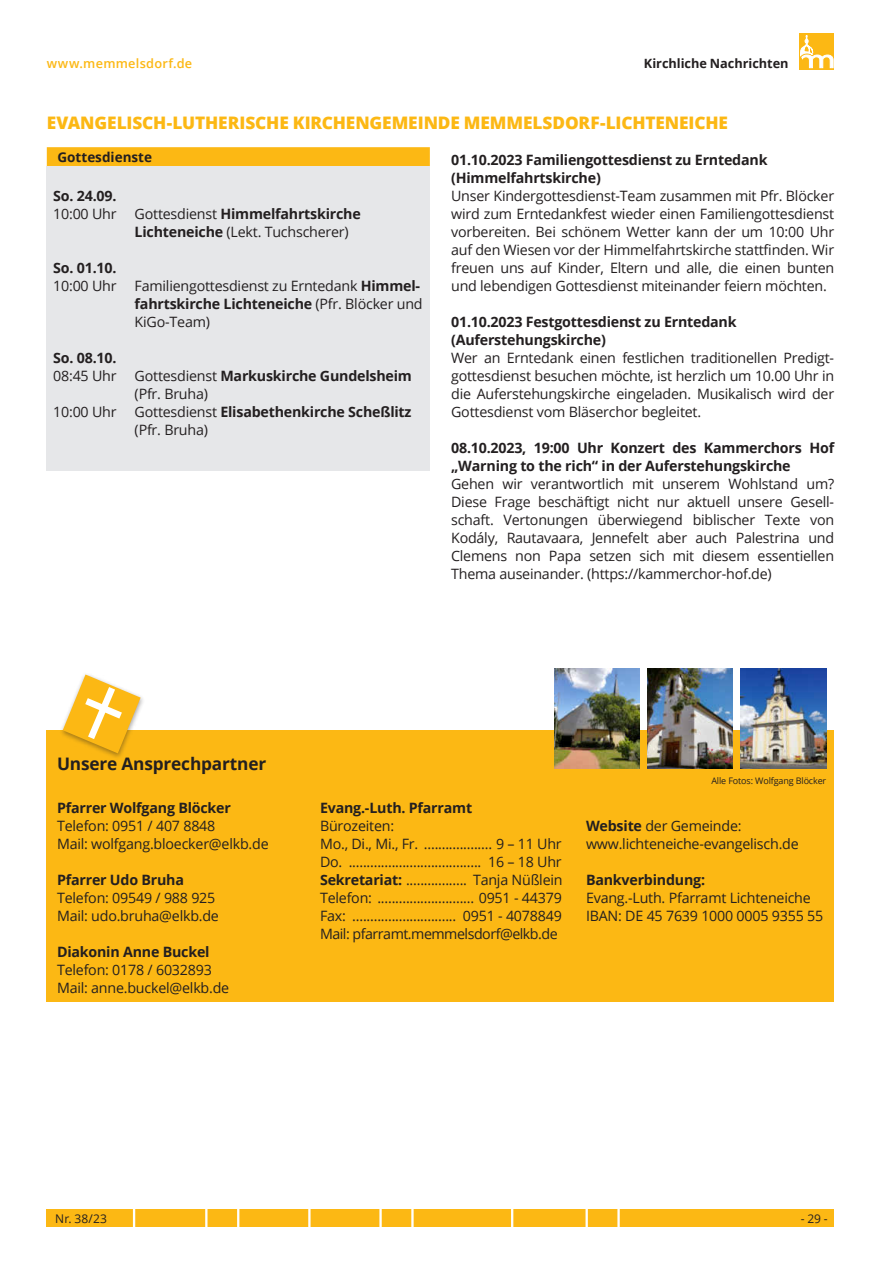
<style>
.page{position:relative;width:881px;height:1263px;background:#fff}
.page>*{position:absolute;margin:0;border:0;box-sizing:border-box;transform-origin:0 0}
.t1{font:800 17.25px "Open Sans";letter-spacing:-.01em;color:#fcb814}
.t2{font:700 17.25px "Open Sans";letter-spacing:-.01em;color:#231f20}
.t3{font:14.25px/18px "Open Sans";letter-spacing:-.015em;color:#231f20}
.t4{font:700 14.25px/18px "Open Sans";letter-spacing:-.015em;color:#231f20}
.t5{font:700 13.5px "Open Sans";color:#231f20}
.t6{font:700 12.75px "Open Sans";letter-spacing:-.005em;color:#231f20}
.t7{font:600 12.75px "Open Sans";letter-spacing:.02em;color:#fcb814}
.t8{font:12px "Open Sans";letter-spacing:.005em;color:#231f20}
.t9{font:9px "Open Sans";letter-spacing:-.015em;color:#231f20}
.s1{font-weight:700}
.s2{font-weight:400}
</style>
<div class="page">
<svg style="left:799px;top:34px;width:34px;height:36px"></svg>
<svg style="left:799px;top:35px;width:34px;height:33px"></svg>
<div style="left:47px;top:1210px;width:786px;height:17px;background:#fcb814"></div>
<svg style="left:133px;top:1210px;width:2px;height:17px"></svg>
<svg style="left:205px;top:1210px;width:2px;height:17px"></svg>
<svg style="left:237px;top:1210px;width:2px;height:17px"></svg>
<svg style="left:308px;top:1210px;width:2px;height:17px"></svg>
<svg style="left:379px;top:1210px;width:2px;height:17px"></svg>
<svg style="left:411px;top:1210px;width:2px;height:17px"></svg>
<svg style="left:511px;top:1210px;width:2px;height:17px"></svg>
<svg style="left:585px;top:1210px;width:2px;height:17px"></svg>
<svg style="left:617px;top:1210px;width:2px;height:17px"></svg>
<div style="left:47px;top:147px;width:382px;height:20px;background:#fcb814"></div>
<div style="left:47px;top:167px;width:382px;height:304px;background:#e6e7e9"></div>
<div style="left:47px;top:730px;width:786px;height:272px;background:#fcb814"></div>
<div style="left:59px;top:672px;width:86px;height:88px;background:#231f20;opacity:.41"></div>
<svg style="left:63px;top:674px;width:77px;height:79px"></svg>
<img style="left:647px;top:669px;width:85px;height:99px">
<img style="left:740px;top:669px;width:85px;height:99px">
<img style="left:554px;top:669px;width:85px;height:100px">
<p class="t7" style="left:47px;top:55px;width:147px">www.memmelsdorf.de</p>
<p class="t6" style="left:643px;top:54px;width:146px">Kirchliche Nachrichten</p>
<p class="t1" style="left:47px;top:109px;width:682px">EVANGELISCH-LUTHERISCHE KIRCHENGEMEINDE MEMMELSDORF-LICHTENEICHE</p>
<p class="t5" style="left:57px;top:148px;width:96px">Gottesdienste</p>
<p class="t4" style="left:53px;top:186px;width:65px">So. 24.09.</p>
<p class="t3" style="left:53px;top:204px;width:65px">10:00 Uhr</p>
<p class="t3" style="left:135px;top:204px;width:228px">Gottesdienst <span class="s1">Himmelfahrtskirche<br>Lichteneiche</span> (Lekt. Tuchscherer)</p>
<p class="t4" style="left:53px;top:258px;width:65px">So. 01.10.</p>
<p class="t3" style="left:53px;top:276px;width:65px">10:00 Uhr</p>
<p class="t3" style="left:135px;top:276px;width:289px">Familiengottesdienst zu Erntedank <span class="s1">Himmel&shy;fahrtskirche Lichteneiche</span> (Pfr. Blöcker und<br>KiGo-Team)</p>
<p class="t4" style="left:53px;top:348px;width:65px">So. 08.10.</p>
<p class="t3" style="left:53px;top:366px;width:65px">08:45 Uhr</p>
<p class="t3" style="left:135px;top:366px;width:279px">Gottesdienst <span class="s1">Markuskirche Gundelsheim </span>(Pfr. Bruha)</p>
<p class="t3" style="left:53px;top:402px;width:65px">10:00 Uhr</p>
<p class="t4" style="left:135px;top:402px;width:278px"><span class="s2">Gottesdienst</span> Elisabethenkirche Scheßlitz <span class="s2">(Pfr. Bruha)</span></p>
<p class="t4" style="left:451px;top:150px;width:318px">01.10.2023 Familiengottesdienst zu Erntedank (Himmelfahrtskirche)</p>
<p class="t3" style="left:451px;top:186px;width:384px;text-align:justify">Unser Kindergottesdienst-Team zusammen mit Pfr. Blöcker wird zum Erntedankfest wieder einen Familiengottesdienst vorbereiten. Bei schönem Wetter kann der um 10:00 Uhr auf den Wiesen vor der Himmelfahrtskirche stattfinden. Wir freuen uns auf Kinder, Eltern und alle, die einen bunten und lebendigen Gottesdienst miteinander feiern möchten.</p>
<p class="t4" style="left:451px;top:312px;width:287px">01.10.2023 Festgottesdienst zu Erntedank (Auferstehungskirche)</p>
<p class="t3" style="left:451px;top:348px;width:384px;text-align:justify">Wer an Erntedank einen festlichen traditionellen Predigt&shy;gottesdienst besuchen möchte, ist herzlich um 10.00 Uhr in die Auferstehungskirche eingeladen. Musikalisch wird der Gottesdienst vom Bläserchor begleitet.</p>
<p class="t4" style="left:451px;top:438px;width:384px">08.10.2023, 19:00 Uhr Konzert des Kammerchors Hof „Warning to the rich“ in der Auferstehungskirche</p>
<p class="t3" style="left:451px;top:474px;width:384px;text-align:justify">Gehen wir verantwortlich mit unserem Wohlstand um?<br>Diese Frage beschäftigt nicht nur aktuell unsere Gesell&shy;schaft. Vertonungen überwiegend biblischer Texte von Kodály, Rautavaara, Jennefelt aber auch Palestrina und Clemens non Papa setzen sich mit diesem essentiellen Thema auseinander. (https://kammerchor-hof.de)</p>
<p class="t2" style="left:57px;top:752px;width:211px">Unsere Ansprechpartner</p>
<p class="t4" style="left:57px;top:798px;width:175px">Pfarrer Wolfgang Blöcker</p>
<p class="t3" style="left:57px;top:816px;width:213px">Telefon: 0951 / 407 8848<br>Mail: wolfgang.bloecker@elkb.de</p>
<p class="t4" style="left:57px;top:870px;width:128px">Pfarrer Udo Bruha</p>
<p class="t3" style="left:57px;top:888px;width:163px">Telefon: 09549 / 988 925<br>Mail: udo.bruha@elkb.de</p>
<p class="t4" style="left:57px;top:942px;width:154px">Diakonin Anne Buckel</p>
<p class="t3" style="left:57px;top:960px;width:174px">Telefon: 0178 / 6032893<br>Mail: anne.buckel@elkb.de</p>
<p class="t4" style="left:320px;top:798px;width:154px">Evang.-Luth. Pfarramt</p>
<p class="t3" style="left:320px;top:816px;width:243px">Bürozeiten:<br>Mo., Di., Mi., Fr. ................... 9 – 11 Uhr<br>Do. ..................................... 16 – 18 Uhr</p>
<p class="t4" style="left:320px;top:870px;width:84px">Sekretariat:</p>
<p class="t3" style="left:320px;top:870px;width:244px;text-align:justify;text-indent:153px">Tanja Nüßlein Telefon: ........................... 0951 - 44379<br>Fax: ............................. 0951 - 4078849<br>Mail: pfarramt.memmelsdorf@elkb.de</p>
<p class="t9" style="left:711px;top:774px;width:116px">Alle Fotos: Wolfgang Blöcker</p>
<p class="t3" style="left:585px;top:816px;width:214px"><span class="s1">Website</span> der Gemeinde: www.lichteneiche-evangelisch.de</p>
<p class="t4" style="left:585px;top:870px;width:120px">Bankverbindung:</p>
<p class="t3" style="left:585px;top:888px;width:238px">Evang.-Luth. Pfarramt Lichteneiche<br>IBAN: DE 45 7639 1000 0005 9355 55</p>
<p class="t8" style="left:55px;top:1211px;width:53px">Nr. 38/23</p>
<p class="t8" style="left:800px;top:1211px;width:28px">- 29 -</p>
</div>
